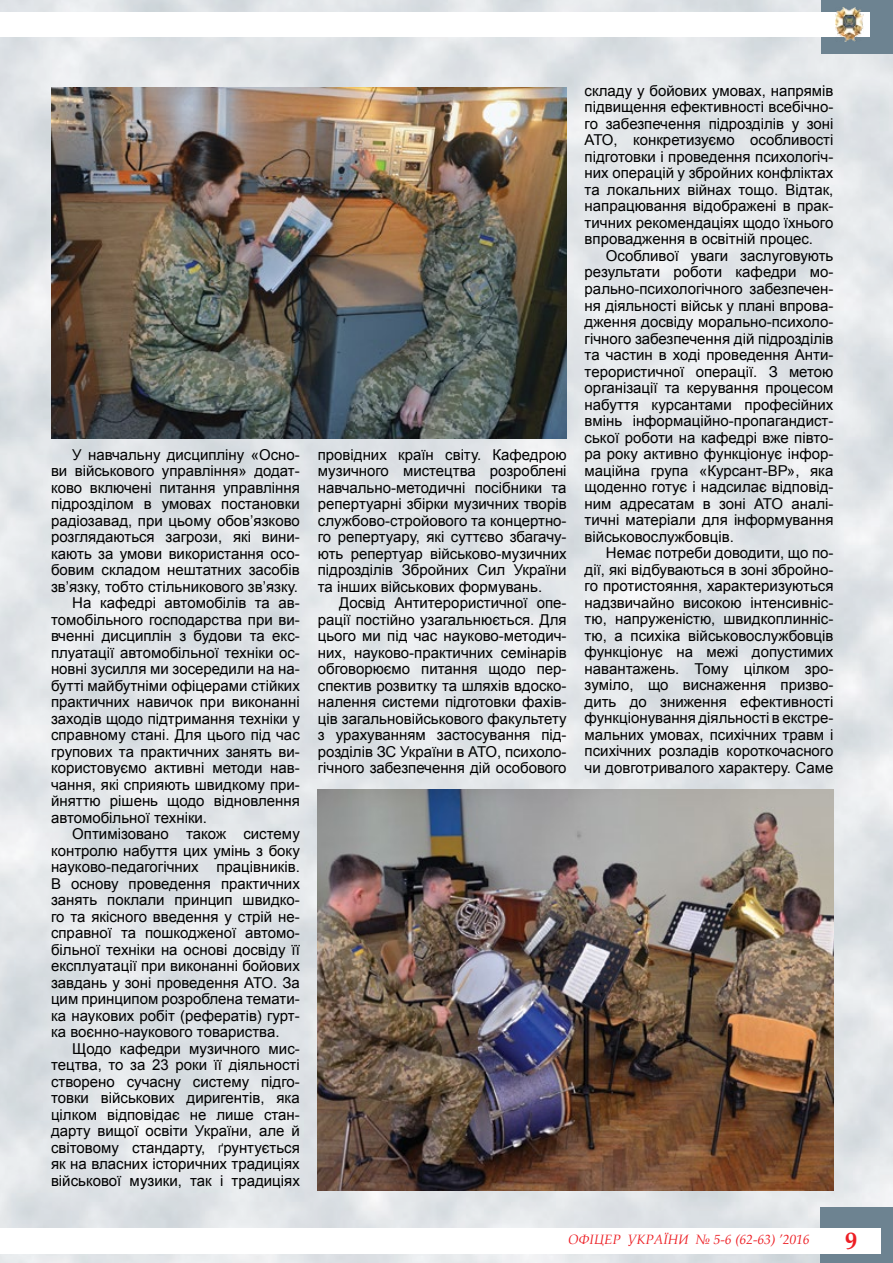
<style>
.page{position:relative;width:893px;height:1263px;background:#fff}
.page>*{position:absolute;margin:0;border:0;box-sizing:border-box;transform-origin:0 0}
.t1{font:700 24px "Book Antiqua";color:#ed1e24}
.t2{font:15px/16.5px "Arial";color:#000;text-align:justify}
.t3{font:italic 13.5px "Book Antiqua";color:#ed1e24}
.s1{font-size:10.5px}
</style>
<div class="page">
<img style="left:0;top:0;width:893px;height:1263px">
<div style="left:820px;top:1207px;width:73px;height:56px;background:#6d8391"></div>
<div style="left:821px;top:0;width:72px;height:54px;background:#6d8391"></div>
<div style="left:0;top:1228px;width:881px;height:25px;background:#fff"></div>
<div style="left:0;top:13px;width:870px;height:24px;background:#fff"></div>
<img style="left:835px;top:8px;width:28px;height:34px">
<svg style="left:565px;top:1195px;width:248px;height:68px"></svg>
<img style="left:51px;top:88px;width:516px;height:350px">
<img style="left:318px;top:789px;width:515px;height:402px">
<p class="t2" style="left:72px;top:446px;width:229px">У навчальну дисципліну «Осно-</p>
<p class="t2" style="left:51px;top:463px;width:250px">ви військового управління» додат-</p>
<p class="t2" style="left:51px;top:479px;width:250px">ково включені питання управління</p>
<p class="t2" style="left:51px;top:496px;width:250px">підрозділом в умовах постановки</p>
<p class="t2" style="left:51px;top:512px;width:250px">радіозавад, при цьому обов’язково</p>
<p class="t2" style="left:51px;top:529px;width:250px">розглядаються загрози, які вини-</p>
<p class="t2" style="left:51px;top:545px;width:250px">кають за умови використання осо-</p>
<p class="t2" style="left:51px;top:562px;width:250px">бовим складом нештатних засобів</p>
<p class="t2" style="left:51px;top:578px;width:248px">зв’язку, тобто стільникового зв’язку.</p>
<p class="t2" style="left:72px;top:595px;width:229px">На кафедрі автомобілів та ав-</p>
<p class="t2" style="left:51px;top:611px;width:250px">томобільного господарства при ви-</p>
<p class="t2" style="left:51px;top:628px;width:250px">вченні дисциплін з будови та екс-</p>
<p class="t2" style="left:51px;top:644px;width:250px">плуатації автомобільної техніки ос-</p>
<p class="t2" style="left:51px;top:661px;width:250px">новні зусилля ми зосередили на на-</p>
<p class="t2" style="left:51px;top:677px;width:250px">бутті майбутніми офіцерами стійких</p>
<p class="t2" style="left:51px;top:694px;width:250px">практичних навичок при виконанні</p>
<p class="t2" style="left:51px;top:710px;width:250px">заходів щодо підтримання техніки у</p>
<p class="t2" style="left:51px;top:727px;width:250px">справному стані. Для цього під час</p>
<p class="t2" style="left:51px;top:743px;width:250px">групових та практичних занять ви-</p>
<p class="t2" style="left:51px;top:760px;width:250px">користовуємо активні методи нав-</p>
<p class="t2" style="left:51px;top:776px;width:250px">чання, які сприяють швидкому при-</p>
<p class="t2" style="left:51px;top:793px;width:250px">йняттю рішень щодо відновлення</p>
<p class="t2" style="left:51px;top:809px;width:158px">автомобільної техніки.</p>
<p class="t2" style="left:72px;top:826px;width:229px">Оптимізовано також систему</p>
<p class="t2" style="left:51px;top:842px;width:250px">контролю набуття цих умінь з боку</p>
<p class="t2" style="left:51px;top:859px;width:250px">науково-педагогічних працівників.</p>
<p class="t2" style="left:51px;top:875px;width:250px">В основу проведення практичних</p>
<p class="t2" style="left:51px;top:892px;width:250px">занять поклали принцип швидко-</p>
<p class="t2" style="left:51px;top:908px;width:250px">го та якісного введення у стрій не-</p>
<p class="t2" style="left:51px;top:925px;width:250px">справної та пошкодженої автомо-</p>
<p class="t2" style="left:51px;top:941px;width:250px">більної техніки на основі досвіду її</p>
<p class="t2" style="left:51px;top:958px;width:250px">експлуатації при виконанні бойових</p>
<p class="t2" style="left:51px;top:974px;width:250px">завдань у зоні проведення АТО. За</p>
<p class="t2" style="left:51px;top:991px;width:250px">цим принципом розроблена темати-</p>
<p class="t2" style="left:51px;top:1007px;width:250px">ка наукових робіт (рефератів) гурт-</p>
<p class="t2" style="left:51px;top:1024px;width:230px">ка воєнно-наукового товариства.</p>
<p class="t2" style="left:72px;top:1040px;width:229px">Щодо кафедри музичного мис-</p>
<p class="t2" style="left:51px;top:1057px;width:250px">тецтва, то за 23 роки її діяльності</p>
<p class="t2" style="left:51px;top:1073px;width:250px">створено сучасну систему підго-</p>
<p class="t2" style="left:51px;top:1090px;width:250px">товки військових диригентів, яка</p>
<p class="t2" style="left:51px;top:1106px;width:250px">цілком відповідає не лише стан-</p>
<p class="t2" style="left:51px;top:1123px;width:250px">дарту вищої освіти України, але й</p>
<p class="t2" style="left:51px;top:1139px;width:250px">світовому стандарту, <span class="s1">Ґ</span>рунтується</p>
<p class="t2" style="left:51px;top:1156px;width:250px">як на власних історичних традиціях</p>
<p class="t2" style="left:51px;top:1172px;width:250px">військової музики, так і традиціях</p>
<p class="t2" style="left:318px;top:446px;width:250px">провідних країн світу. Кафедрою музичного мистецтва розроблені навчально-методичні посібники та репертуарні збірки музичних творів службово-стройового та концертно&shy;го репертуару, які суттєво збагачу&shy;ють репертуар військово-музичних підрозділів Збройних Сил України та інших військових формувань.</p>
<p class="t2" style="left:318px;top:595px;width:250px;text-indent:21px">Досвід Антитерористичної опе&shy;рації постійно узагальнюється. Для цього ми під час науково-методич&shy;них, науково-практичних семінарів обговорюємо питання щодо пер&shy;спектив розвитку та шляхів вдоско&shy;налення системи підготовки фахів&shy;ців загальновійськового факультету з урахуванням застосування під&shy;розділів ЗС України в АТО, психоло&shy;гічного забезпечення дій особового</p>
<p class="t2" style="left:585px;top:83px;width:250px">складу у бойових умовах, напрямів підвищення ефективності всебічно&shy;го забезпечення підрозділів у зоні АТО, конкретизуємо особливості підготовки і проведення психологіч&shy;них операцій у збройних конфліктах та локальних війнах тощо. Відтак, напрацювання відображені в прак&shy;тичних рекомендаціях щодо їхнього впровадження в освітній процес.</p>
<p class="t2" style="left:585px;top:248px;width:250px;text-indent:21px">Особливої уваги заслуговують результати роботи кафедри мо&shy;рально-психологічного забезпечен&shy;ня діяльності військ у плані впрова&shy;дження досвіду морально-психоло&shy;гічного забезпечення дій підрозділів та частин в ході проведення Анти&shy;терористичної операції. З метою організації та керування процесом набуття курсантами професійних вмінь інформаційно-пропагандист&shy;ської роботи на кафедрі вже півто&shy;ра року активно функціонує інфор&shy;маційна група «Курсант-ВР», яка щоденно готує і надсилає відповід&shy;ним адресатам в зоні АТО аналі&shy;тичні матеріали для інформування військовослужбовців.</p>
<p class="t2" style="left:585px;top:545px;width:250px;text-indent:21px">Немає потреби доводити, що по&shy;дії, які відбуваються в зоні збройно&shy;го протистояння, характеризуються надзвичайно високою інтенсивніс&shy;тю, напруженістю, швидкоплинніс&shy;тю, а психіка військовослужбовців функціонує на межі допустимих навантажень. Тому цілком зро&shy;зуміло, що виснаження призво&shy;дить до зниження ефективності функціонування діяльності в екстре&shy;мальних умовах, психічних травм і психічних розладів короткочасного чи довготривалого характеру. Саме</p>
<p class="t3" style="left:568px;top:1229px;width:243px">офіцер україни № 5-6 (62-63) ’2016</p>
<h1 class="t1" style="left:845px;top:1224px;width:13px">9</h1>
</div>
